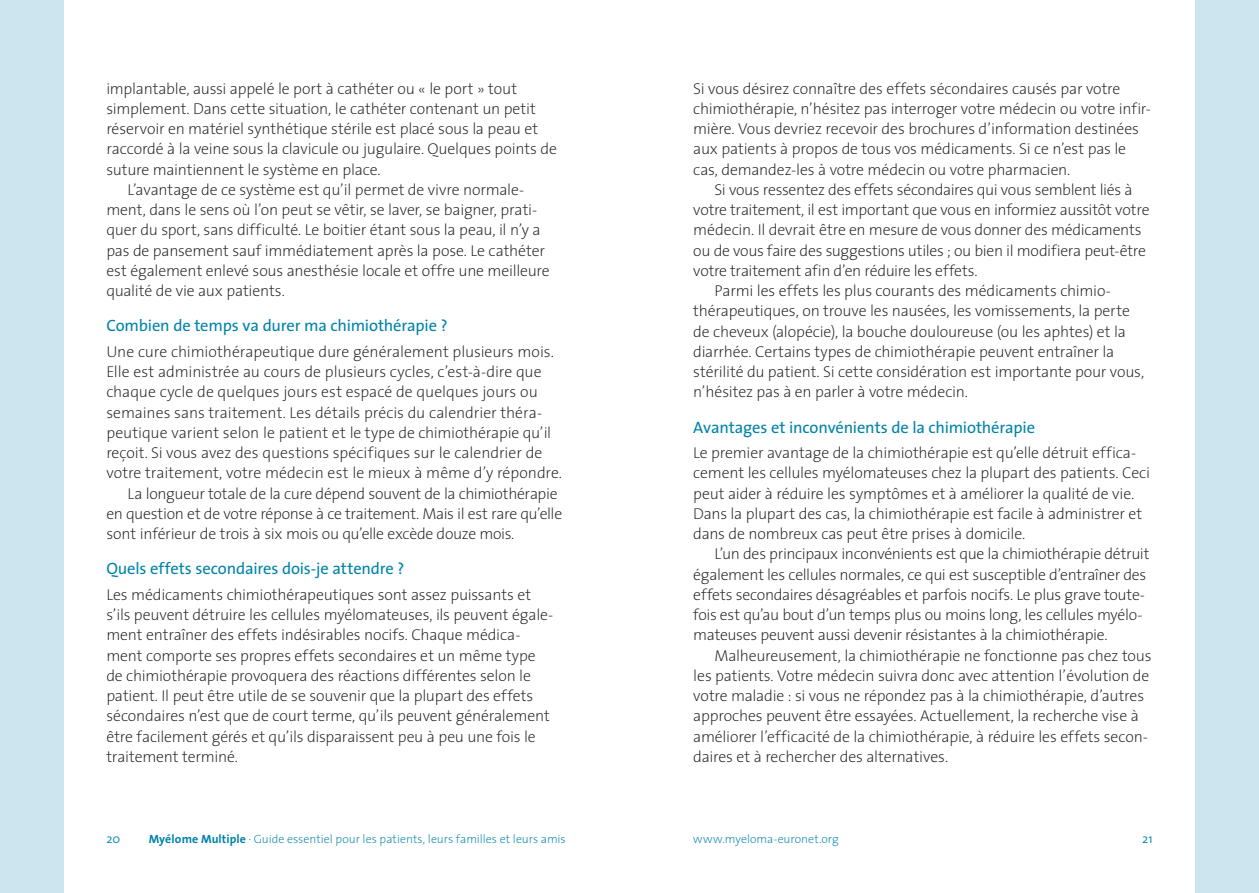
<style>
.page{position:relative;width:1259px;height:893px;background:#fff}
.page>*{position:absolute;margin:0;border:0;box-sizing:border-box;transform-origin:0 0}
.t1{font:16.5px "The Sans";letter-spacing:-.01em;color:#0083a9}
.t2{font:200 15.75px/20.2px "The Sans";letter-spacing:-.01em;color:#231f20}
.t3{font:300 12.75px "The Sans";color:#0083a9}
.t4{font:200 12px "The Sans";color:#0083a9}
.s1{font-weight:700}
</style>
<div class="page">
<div style="left:0;top:0;width:64px;height:893px;background:#cce5ef"></div>
<div style="left:1195px;top:0;width:64px;height:893px;background:#cce5ef"></div>
<p class="t2" style="left:106px;top:78px;width:412px">implantable, aussi appelé le port à cathéter ou « le port » tout</p>
<p class="t2" style="left:106px;top:98px;width:431px">simplement. Dans cette situation, le cathéter contenant un petit</p>
<p class="t2" style="left:106px;top:119px;width:433px">réservoir en matériel synthétique stérile est placé sous la peau et</p>
<p class="t2" style="left:106px;top:139px;width:452px">raccordé à la veine sous la clavicule ou jugulaire. Quelques points de</p>
<p class="t2" style="left:106px;top:159px;width:276px">suture maintiennent le système en place.</p>
<p class="t2" style="left:128px;top:179px;width:398px">L’avantage de ce système est qu’il permet de vivre normale-</p>
<p class="t2" style="left:106px;top:200px;width:432px">ment, dans le sens où l’on peut se vêtir, se laver, se baigner, prati-</p>
<p class="t2" style="left:106px;top:220px;width:436px">quer du sport, sans difficulté. Le boitier étant sous la peau, il n’y a</p>
<p class="t2" style="left:106px;top:240px;width:440px">pas de pansement sauf immédiatement après la pose. Le cathéter</p>
<p class="t2" style="left:106px;top:261px;width:445px">est également enlevé sous anesthésie locale et offre une meilleure</p>
<p class="t2" style="left:106px;top:281px;width:180px">qualité de vie aux patients.</p>
<p class="t1" style="left:106px;top:315px;width:343px">Combien de temps va durer ma chimiothérapie ?</p>
<p class="t2" style="left:106px;top:341px;width:449px">Une cure chimiothérapeutique dure généralement plusieurs mois.</p>
<p class="t2" style="left:106px;top:362px;width:437px">Elle est administrée au cours de plusieurs cycles, c’est-à-dire que</p>
<p class="t2" style="left:106px;top:382px;width:433px">chaque cycle de quelques jours est espacé de quelques jours ou</p>
<p class="t2" style="left:106px;top:402px;width:437px">semaines sans traitement. Les détails précis du calendrier théra-</p>
<p class="t2" style="left:106px;top:422px;width:446px">peutique varient selon le patient et le type de chimiothérapie qu’il</p>
<p class="t2" style="left:106px;top:443px;width:437px">reçoit. Si vous avez des questions spécifiques sur le calendrier de</p>
<p class="t2" style="left:106px;top:463px;width:457px">votre traitement, votre médecin est le mieux à même d’y répondre.</p>
<p class="t2" style="left:128px;top:483px;width:431px">La longueur totale de la cure dépend souvent de la chimiothérapie</p>
<p class="t2" style="left:106px;top:504px;width:457px">en question et de votre réponse à ce traitement. Mais il est rare qu’elle</p>
<p class="t2" style="left:106px;top:524px;width:409px">sont inférieur de trois à six mois ou qu’elle excède douze mois.</p>
<p class="t1" style="left:106px;top:558px;width:300px">Quels effets secondaires dois-je attendre ?</p>
<p class="t2" style="left:106px;top:584px;width:448px">Les médicaments chimiothérapeutiques sont assez puissants et s’ils peuvent détruire les cellules myélomateuses, ils peuvent égale&shy;ment entraîner des effets indésirables nocifs. Chaque médica&shy;ment comporte ses propres effets secondaires et un même type de chimiothérapie provoquera des réactions différentes selon le patient. Il peut être utile de se souvenir que la plupart des effets sécondaires n’est que de court terme, qu’ils peuvent généralement être facilement gérés et qu’ils disparaissent peu à peu une fois le traitement terminé.</p>
<p class="t2" style="left:693px;top:78px;width:459px">Si vous désirez connaître des effets sécondaires causés par votre chimiothérapie, n’hésitez pas interroger votre médecin ou votre infir&shy;mière. Vous devriez recevoir des brochures d’information destinées aux patients à propos de tous vos médicaments. Si ce n’est pas le cas, demandez-les à votre médecin ou votre pharmacien.</p>
<p class="t2" style="left:714px;top:180px;width:419px">Si vous ressentez des effets sécondaires qui vous semblent liés à</p>
<p class="t2" style="left:693px;top:200px;width:458px">votre traitement, il est important que vous en informiez aussitôt votre</p>
<p class="t2" style="left:693px;top:220px;width:450px">médecin. Il devrait être en mesure de vous donner des médicaments</p>
<p class="t2" style="left:693px;top:240px;width:454px">ou de vous faire des suggestions utiles ; ou bien il modifiera peut-être</p>
<p class="t2" style="left:693px;top:261px;width:286px">votre traitement afin d’en réduire les effets.</p>
<p class="t2" style="left:714px;top:281px;width:398px">Parmi les effets les plus courants des médicaments chimio-</p>
<p class="t2" style="left:693px;top:301px;width:438px">thérapeutiques, on trouve les nausées, les vomissements, la perte</p>
<p class="t2" style="left:693px;top:321px;width:434px">de cheveux (alopécie), la bouche douloureuse (ou les aphtes) et la</p>
<p class="t2" style="left:693px;top:342px;width:422px">diarrhée. Certains types de chimiothérapie peuvent entraîner la</p>
<p class="t2" style="left:693px;top:362px;width:452px">stérilité du patient. Si cette considération est importante pour vous,</p>
<p class="t2" style="left:693px;top:382px;width:276px">n’hésitez pas à en parler à votre médecin.</p>
<p class="t1" style="left:693px;top:416px;width:343px">Avantages et inconvénients de la chimiothérapie</p>
<p class="t2" style="left:693px;top:443px;width:458px">Le premier avantage de la chimiothérapie est qu’elle détruit effica&shy;cement les cellules myélomateuses chez la plupart des patients. Ceci peut aider à réduire les symptômes et à améliorer la qualité de vie.<br>Dans la plupart des cas, la chimiothérapie est facile à administrer et dans de nombreux cas peut être prises à domicile.</p>
<p class="t2" style="left:693px;top:544px;width:458px;text-indent:21px">L’un des principaux inconvénients est que la chimiothérapie détruit également les cellules normales, ce qui est susceptible d’entraîner des effets secondaires désagréables et parfois nocifs. Le plus grave toute&shy;fois est qu’au bout d’un temps plus ou moins long, les cellules myélo&shy;mateuses peuvent aussi devenir résistantes à la chimiothérapie.</p>
<p class="t2" style="left:693px;top:645px;width:460px;text-indent:21px">Malheureusement, la chimiothérapie ne fonctionne pas chez tous les patients. Votre médecin suivra donc avec attention l’évolution de votre maladie : si vous ne répondez pas à la chimiothérapie, d’autres approches peuvent être essayées. Actuellement, la recherche vise à améliorer l’efficacité de la chimiothérapie, à réduire les effets secon&shy;daires et à rechercher des alternatives.</p>
<p class="t3" style="left:106px;top:830px;width:15px">20</p>
<p class="t4" style="left:149px;top:831px;width:418px"><span class="s1">Myélome Multiple</span> · Guide essentiel pour les patients, leurs familles et leurs amis</p>
<p class="t4" style="left:693px;top:831px;width:147px">www.myeloma-euronet.org</p>
<p class="t3" style="left:1142px;top:830px;width:12px">21</p>
</div>
